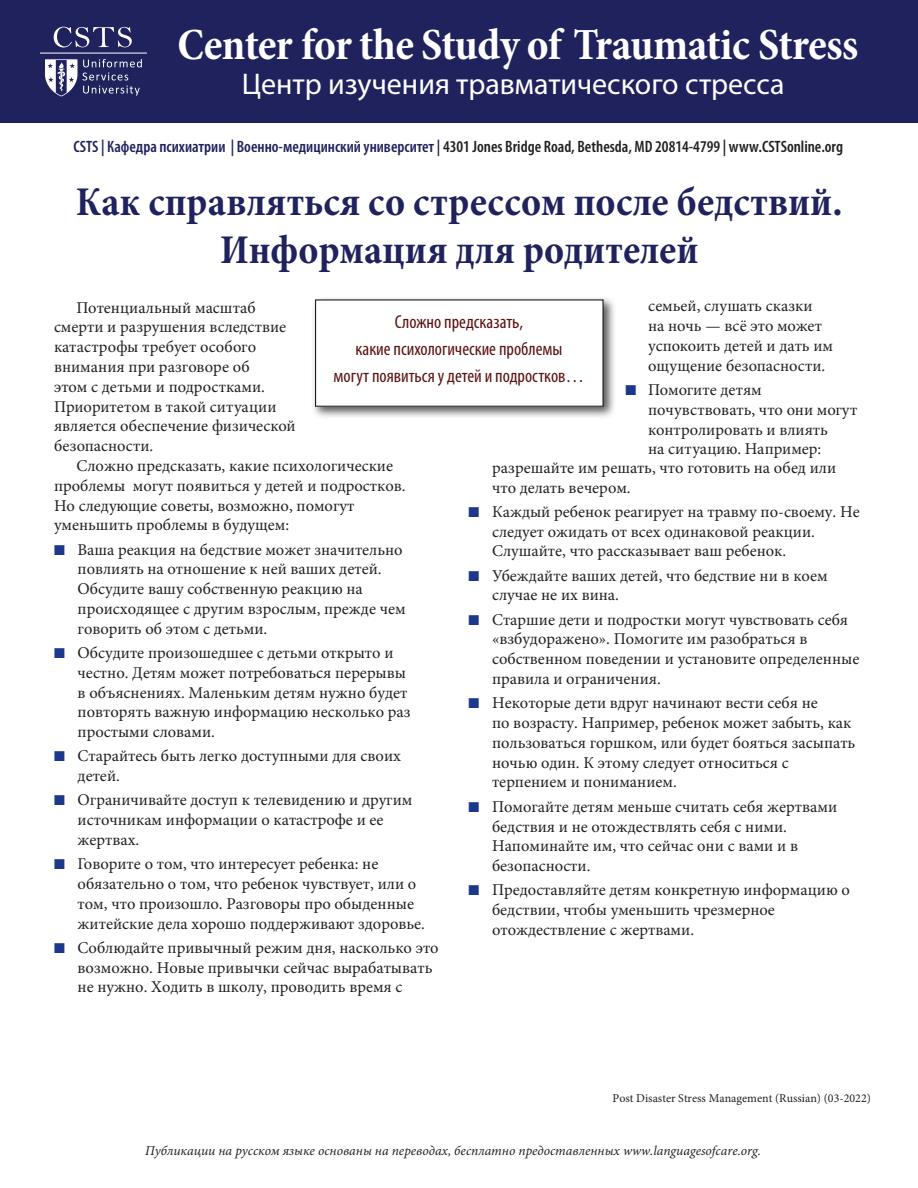
<style>
.page{position:relative;width:918px;height:1188px;background:#fff}
.page>*{position:absolute;margin:0;border:0;box-sizing:border-box;transform-origin:0 0}
.t1{font:700 condensed 45px "Minion Pro";letter-spacing:-.015em;color:#fff}
.t2{font:700 condensed 41.25px/48px "Minion Pro";color:#1f225d;text-align:center}
.t3{font:30px "Myriad Pro";color:#fff}
.PQ_centered{font:condensed 18.75px/27px "Myriad Pro";color:#5b1212;text-align:center}
.text{font:16.5px/19.8px "Minion Pro";color:#231f20}
.text-2{font:600 condensed 16.5px "Myriad Pro";color:#231f20}
.t4{font:italic 13.5px "Minion Pro";color:#231f20}
.t5{font:12px "Minion Pro";color:#231f20}
.s1{color:#1f225d}
.s2{color:#1b388c}
</style>
<div class="page">
<div style="left:311px;top:296px;width:305px;height:123px;background:#231f20;opacity:.75"></div>
<div style="left:316px;top:300px;width:287px;height:106px;background:#fff"></div>
<div style="left:315px;top:299px;width:289px;height:108px;border:1px solid #231f20"></div>
<div style="left:0;top:0;width:918px;height:123px;background:#1f225d"></div>
<svg style="left:83px;top:59px;width:59px;height:37px"></svg>
<svg style="left:45px;top:59px;width:32px;height:38px"></svg>
<hr style="left:40px;top:53px;width:107px;height:1px;background:#fff">
<svg style="left:54px;top:27px;width:78px;height:20px"></svg>
<p class="t1" style="left:177px;top:13px;width:683px">Center for the Study of Traumatic Stress</p>
<p class="t3" style="left:242px;top:65px;width:544px">Центр изучения травматического стресса</p>
<p class="text-2" style="left:73px;top:138px;width:771px"><span class="s1">CSTS | Кафедра психиатрии | Военно-медицинский университет |</span> 4301 Jones Bridge Road, Bethesda, MD 20814-4799 | www.CSTSonline.org</p>
<p class="t2" style="left:76px;top:177px;width:768px">Как справляться со стрессом после бедствий.<br>Информация для родителей</p>
<p class="text" style="left:54px;top:298px;width:243px;text-indent:22px">Потенциальный масштаб смерти и разрушения вследствие катастрофы требует особого внимания при разговоре об<br>этом с детьми и подростками.<br>Приоритетом в такой ситуации является обеспечение физической безопасности.</p>
<p class="text" style="left:54px;top:456px;width:353px;text-indent:23px">Сложно предсказать, какие психологические проблемы могут появиться у детей и подростков.<br>Но следующие советы, возможно, помогут уменьшить проблемы в будущем:</p>
<p class="text" style="left:78px;top:540px;width:330px;text-indent:-24px"><span class="s2">■</span> Ваша реакция на бедствие может значительно повлиять на отношение к ней ваших детей.<br>Обсудите вашу собственную реакцию на происходящее с другим взрослым, прежде чем говорить об этом с детьми.</p>
<p class="text" style="left:78px;top:643px;width:334px;text-indent:-24px"><span class="s2">■</span> Обсудите произошедшее с детьми открыто и честно. Детям может потребоваться перерывы в объяснениях. Маленьким детям нужно будет повторять важную информацию несколько раз простыми словами.</p>
<p class="text" style="left:78px;top:746px;width:325px;text-indent:-24px"><span class="s2">■</span> Старайтесь быть легко доступными для своих детей.</p>
<p class="text" style="left:78px;top:790px;width:336px;text-indent:-24px"><span class="s2">■</span> Ограничивайте доступ к телевидению и другим источникам информации о катастрофе и ее жертвах.</p>
<p class="text" style="left:78px;top:854px;width:349px;text-indent:-24px"><span class="s2">■</span> Говорите о том, что интересует ребенка: не обязательно о том, что ребенок чувствует, или о том, что произошло. Разговоры про обыденные житейские дела хорошо поддерживают здоровье.</p>
<p class="text" style="left:78px;top:938px;width:363px;text-indent:-24px"><span class="s2">■</span> Соблюдайте привычный режим дня, насколько это возможно. Новые привычки сейчас вырабатывать не нужно. Ходить в школу, проводить время с</p>
<p class="text" style="left:648px;top:296px;width:186px">семьей, слушать сказки<br>на ночь — всё это может успокоить детей и дать им ощущение безопасности.</p>
<p class="text" style="left:648px;top:380px;width:211px;text-indent:-23px"><span class="s2">■</span> Помогите детям почувствовать, что они могут контролировать и влиять<br>на ситуацию. Например:</p>
<p class="text" style="left:492px;top:458px;width:346px">разрешайте им решать, что готовить на обед или что делать вечером.</p>
<p class="text" style="left:492px;top:502px;width:369px;text-indent:-24px"><span class="s2">■</span> Каждый ребенок реагирует на травму по-своему. Не следует ожидать от всех одинаковой реакции.<br>Слушайте, что рассказывает ваш ребенок.</p>
<p class="text" style="left:492px;top:566px;width:337px;text-indent:-24px"><span class="s2">■</span> Убеждайте ваших детей, что бедствие ни в коем случае не их вина.</p>
<p class="text" style="left:492px;top:610px;width:369px;text-indent:-24px"><span class="s2">■</span> Старшие дети и подростки могут чувствовать себя «взбудоражено». Помогите им разобраться в собственном поведении и установите определенные правила и ограничения.</p>
<p class="text" style="left:492px;top:693px;width:365px;text-indent:-24px"><span class="s2">■</span> Некоторые дети вдруг начинают вести себя не<br>по возрасту. Например, ребенок может забыть, как пользоваться горшком, или будет бояться засыпать ночью один. К этому следует относиться с терпением и пониманием.</p>
<p class="text" style="left:492px;top:797px;width:347px;text-indent:-24px"><span class="s2">■</span> Помогайте детям меньше считать себя жертвами бедствия и не отождествлять себя с ними.<br>Напоминайте им, что сейчас они с вами и в безопасности.</p>
<p class="text" style="left:492px;top:880px;width:359px;text-indent:-24px"><span class="s2">■</span> Предоставляйте детям конкретную информацию о бедствии, чтобы уменьшить чрезмерное отождествление с жертвами.</p>
<p class="PQ_centered" style="left:334px;top:309px;width:252px">Сложно предсказать,<br>какие психологические проблемы<br>могут появиться у детей и подростков…</p>
<p class="t5" style="left:613px;top:1090px;width:260px">Post Disaster Stress Management (Russian) (03-2022)</p>
<p class="t4" style="left:145px;top:1143px;width:617px">Публикации на русском языке основаны на переводах, бесплатно предоставленных www.languagesofcare.org.</p>
</div>
